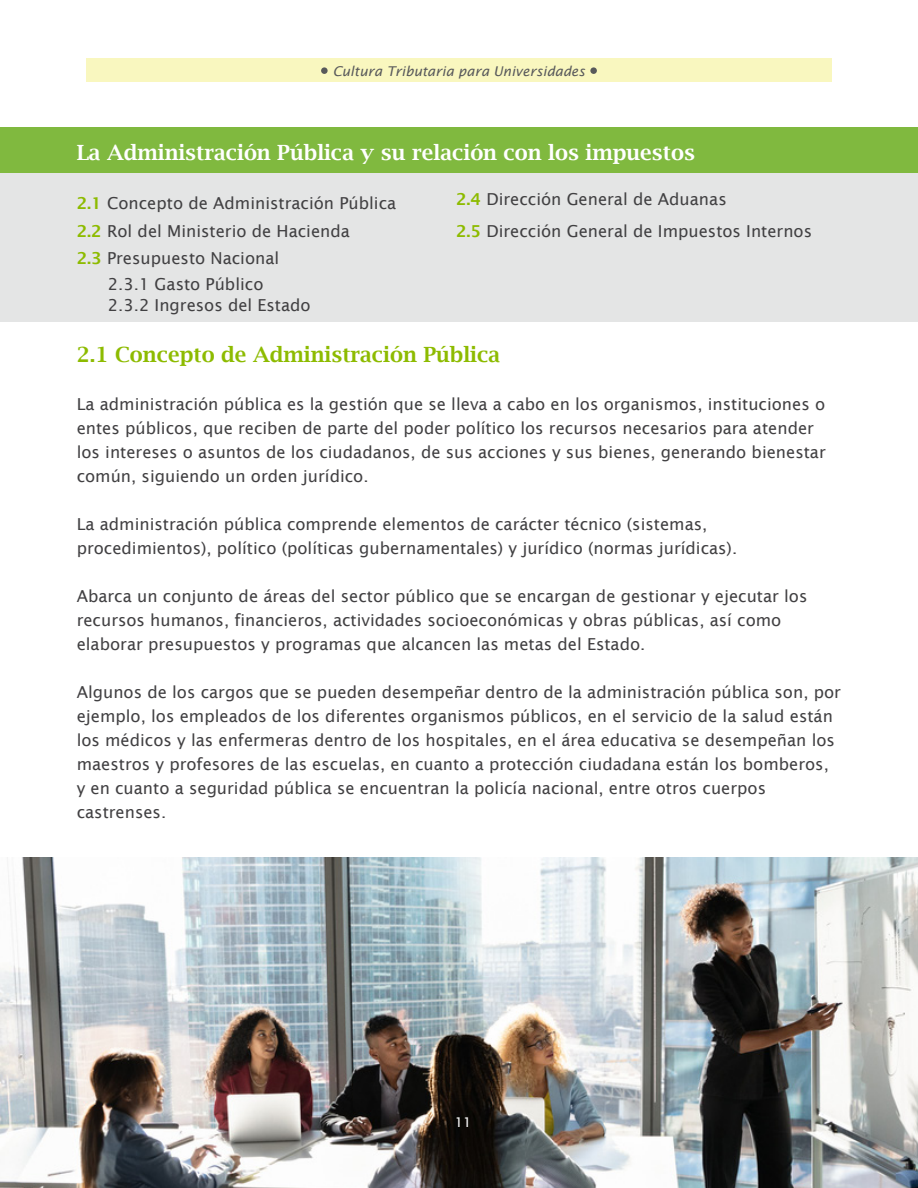
<style>
.page{position:relative;width:918px;height:1188px;background:#fff}
.page>*{position:absolute;margin:0;border:0;box-sizing:border-box;transform-origin:0 0}
.t1{font:600 21px "Lucida Bright";color:#fff}
.t2{font:600 21px "Lucida Bright";color:#8dbb00}
.t3{font:16.5px/24px "Lucida Sans";color:#414042}
.t4{font:italic 13.5px "Lucida Sans";color:#58595b}
.t5{font:13.5px "Lucida Sans";color:#fff}
.s1{font-weight:600;color:#8dbb00}
</style>
<div class="page">
<div style="left:0;top:128px;width:918px;height:194px;background:#e4e5e5"></div>
<div style="left:0;top:128px;width:918px;height:45px;background:#80b93f"></div>
<img style="left:0;top:857px;width:918px;height:331px">
<div style="left:86px;top:58px;width:746px;height:24px;background:#f9f7bf"></div>
<svg style="left:321px;top:67px;width:7px;height:7px"></svg>
<svg style="left:590px;top:67px;width:7px;height:7px"></svg>
<p class="t4" style="left:333px;top:64px;width:254px">Cultura Tributaria para Universidades</p>
<p class="t1" style="left:77px;top:141px;width:620px">La Administración Pública y su relación con los impuestos</p>
<p class="t3" style="left:77px;top:190px;width:321px;line-height:27.3px"><span class="s1">2.1</span> Concepto de Administración Pública<br><span class="s1">2.2</span> Rol del Ministerio de Hacienda<br><span class="s1">2.3</span> Presupuesto Nacional</p>
<p class="t3" style="left:456px;top:183px;width:358px;line-height:31.5px"><span class="s1">2.4</span> Dirección General de Aduanas<br><span class="s1">2.5</span> Dirección General de Impuestos Internos</p>
<p class="t3" style="left:108px;top:273px;width:205px;line-height:21px">2.3.1 Gasto Público<br>2.3.2 Ingresos del Estado</p>
<p class="t2" style="left:77px;top:342px;width:425px">2.1 Concepto de Administración Pública</p>
<p class="t3" style="left:77px;top:392px;width:751px">La administración pública es la gestión que se lleva a cabo en los organismos, instituciones o entes públicos, que reciben de parte del poder político los recursos necesarios para atender los intereses o asuntos de los ciudadanos, de sus acciones y sus bienes, generando bienestar común, siguiendo un orden jurídico.</p>
<p class="t3" style="left:77px;top:512px;width:662px">La administración pública comprende elementos de carácter técnico (sistemas, procedimientos), político (políticas gubernamentales) y jurídico (normas jurídicas).</p>
<p class="t3" style="left:77px;top:584px;width:732px">Abarca un conjunto de áreas del sector público que se encargan de gestionar y ejecutar los recursos humanos, financieros, actividades socioeconómicas y obras públicas, así como elaborar presupuestos y programas que alcancen las metas del Estado.</p>
<p class="t3" style="left:77px;top:680px;width:766px">Algunos de los cargos que se pueden desempeñar dentro de la administración pública son, por ejemplo, los empleados de los diferentes organismos públicos, en el servicio de la salud están los médicos y las enfermeras dentro de los hospitales, en el área educativa se desempeñan los maestros y profesores de las escuelas, en cuanto a protección ciudadana están los bomberos, y en cuanto a seguridad pública se encuentran la policía nacional, entre otros cuerpos castrenses.</p>
<p class="t5" style="left:455px;top:1115px;width:19px">11</p>
</div>
